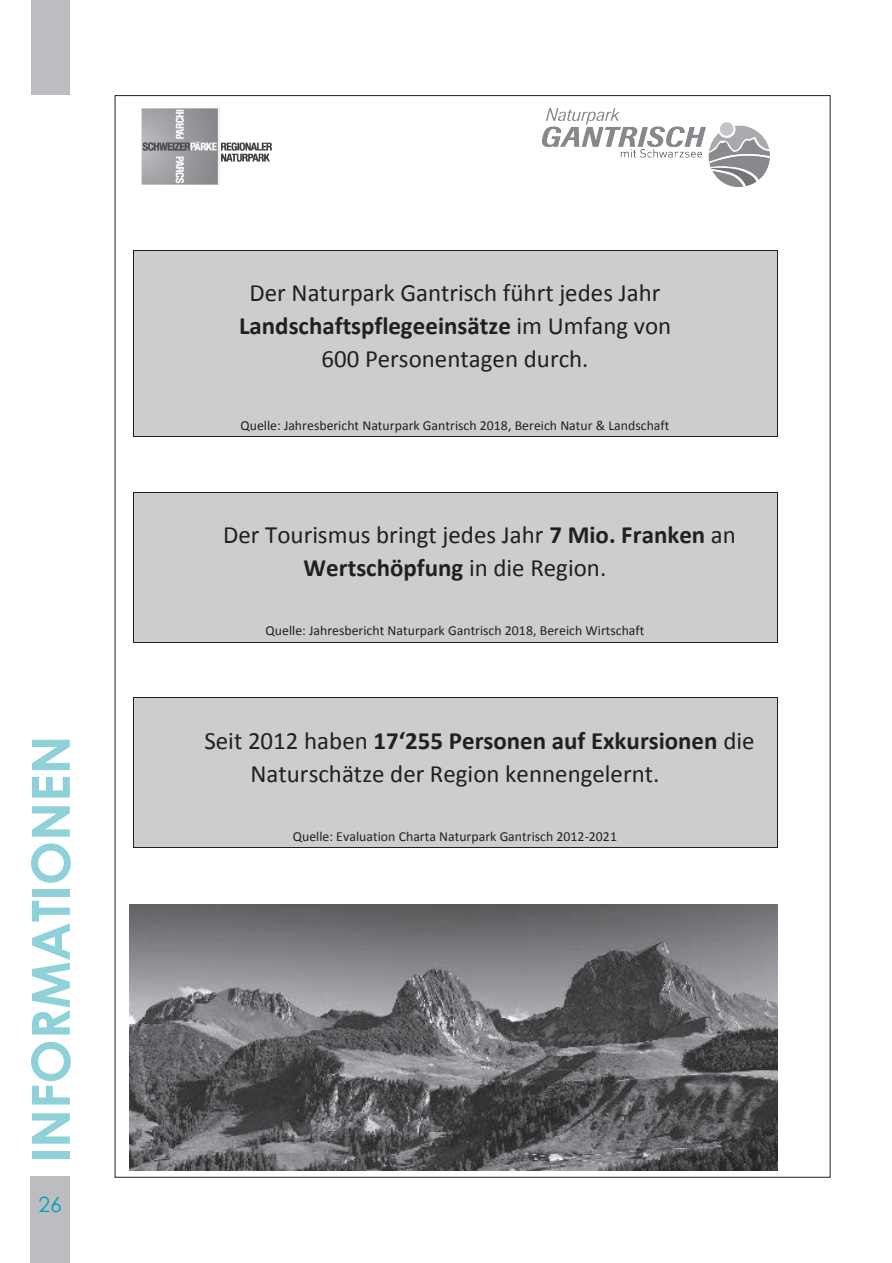
<style>
.page{position:relative;width:892px;height:1263px;background:#fff}
.page>*{position:absolute;margin:0;border:0;box-sizing:border-box;transform-origin:0 0}
.Kapitelüberschrift{font:700 52.65px "Century Gothic";color:#8ed1d9}
.t1{font:24.9px/32.8px "Calibri";color:#231f20}
.t2{font:21px "Century Gothic";color:#00a0b0}
.t3{font:13.8px "Calibri";color:#231f20}
.s1{font-weight:700}
</style>
<div class="page">
<div style="left:31px;top:0;width:39px;height:95px;background:#bcbdc0"></div>
<div style="left:30px;top:1175px;width:40px;height:87px;background:#bcbdc0"></div>
<img style="left:141px;top:107px;width:130px;height:78px">
<img style="left:542px;top:108px;width:226px;height:79px">
<img style="left:129px;top:904px;width:647px;height:266px">
<div style="left:133px;top:250px;width:643px;height:27px;background:#cccdcf"></div>
<hr style="left:133px;top:250px;width:643px;height:1px;background:#231f20">
<svg style="left:133px;top:251px;width:1px;height:26px"></svg>
<svg style="left:776px;top:250px;width:1px;height:27px"></svg>
<div style="left:133px;top:277px;width:643px;height:33px;background:#cccdcf"></div>
<hr style="left:133px;top:277px;width:1px;height:33px;background:#231f20">
<hr style="left:776px;top:277px;width:1px;height:33px;background:#231f20">
<div style="left:133px;top:310px;width:643px;height:33px;background:#cccdcf"></div>
<hr style="left:133px;top:310px;width:1px;height:33px;background:#231f20">
<hr style="left:776px;top:310px;width:1px;height:33px;background:#231f20">
<div style="left:133px;top:343px;width:643px;height:44px;background:#cccdcf"></div>
<hr style="left:133px;top:343px;width:1px;height:44px;background:#231f20">
<hr style="left:776px;top:343px;width:1px;height:44px;background:#231f20">
<div style="left:133px;top:387px;width:643px;height:29px;background:#cccdcf"></div>
<div style="left:133px;top:416px;width:643px;height:20px;background:#cccdcf"></div>
<hr style="left:133px;top:436px;width:643px;height:1px;background:#231f20">
<svg style="left:133px;top:387px;width:1px;height:49px"></svg>
<svg style="left:776px;top:387px;width:1px;height:50px"></svg>
<div style="left:133px;top:492px;width:643px;height:27px;background:#cccdcf"></div>
<hr style="left:133px;top:492px;width:643px;height:1px;background:#231f20">
<svg style="left:133px;top:493px;width:1px;height:26px"></svg>
<svg style="left:776px;top:492px;width:1px;height:27px"></svg>
<div style="left:133px;top:519px;width:643px;height:33px;background:#cccdcf"></div>
<hr style="left:133px;top:519px;width:1px;height:33px;background:#231f20">
<hr style="left:776px;top:519px;width:1px;height:33px;background:#231f20">
<div style="left:133px;top:552px;width:643px;height:44px;background:#cccdcf"></div>
<hr style="left:133px;top:552px;width:1px;height:44px;background:#231f20">
<hr style="left:776px;top:552px;width:1px;height:44px;background:#231f20">
<div style="left:133px;top:596px;width:643px;height:26px;background:#cccdcf"></div>
<div style="left:133px;top:622px;width:643px;height:19px;background:#cccdcf"></div>
<hr style="left:133px;top:641px;width:643px;height:1px;background:#231f20">
<svg style="left:133px;top:596px;width:1px;height:45px"></svg>
<svg style="left:776px;top:596px;width:1px;height:46px"></svg>
<div style="left:133px;top:698px;width:643px;height:27px;background:#cccdcf"></div>
<hr style="left:133px;top:697px;width:643px;height:1px;background:#231f20">
<svg style="left:133px;top:698px;width:1px;height:27px"></svg>
<svg style="left:776px;top:697px;width:1px;height:28px"></svg>
<div style="left:133px;top:725px;width:643px;height:33px;background:#cccdcf"></div>
<hr style="left:133px;top:725px;width:1px;height:33px;background:#231f20">
<hr style="left:776px;top:725px;width:1px;height:33px;background:#231f20">
<div style="left:133px;top:758px;width:643px;height:43px;background:#cccdcf"></div>
<hr style="left:133px;top:758px;width:1px;height:43px;background:#231f20">
<hr style="left:776px;top:758px;width:1px;height:43px;background:#231f20">
<div style="left:133px;top:801px;width:643px;height:26px;background:#cccdcf"></div>
<div style="left:133px;top:827px;width:643px;height:20px;background:#cccdcf"></div>
<hr style="left:133px;top:847px;width:643px;height:1px;background:#231f20">
<svg style="left:133px;top:801px;width:1px;height:46px"></svg>
<svg style="left:776px;top:801px;width:1px;height:47px"></svg>
<p class="Kapitelüberschrift" style="left:18px;top:1162px;width:429px;rotate:-90deg">INFORMATIONEN</p>
<p class="t2" style="left:39px;top:1190px;width:25px">26</p>
<p class="t1" style="left:239px;top:276px;width:433px;text-align:center">Der Naturpark Gantrisch führt jedes Jahr<br><span class="s1">Landschaftspflegeeinsätze</span> im Umfang von<br>600 Personentagen durch.</p>
<p class="t3" style="left:240px;top:415px;width:430px">Quelle: Jahresbericht Naturpark Gantrisch 2018, Bereich Natur &amp; Landschaft</p>
<p class="t1" style="left:303px;top:518px;width:433px;text-indent:-80px">Der Tourismus bringt jedes Jahr <span class="s1">7 Mio. Franken</span> an<br><span class="s1">Wertschöpfung</span> in die Region.</p>
<p class="t3" style="left:265px;top:621px;width:380px">Quelle: Jahresbericht Naturpark Gantrisch 2018, Bereich Wirtschaft</p>
<p class="t1" style="left:250px;top:723px;width:505px;text-indent:-46px">Seit 2012 haben <span class="s1">17‘255 Personen auf Exkursionen</span> die<br>Naturschätze der Region kennengelernt.</p>
<p class="t3" style="left:293px;top:826px;width:325px">Quelle: Evaluation Charta Naturpark Gantrisch 2012-2021</p>
</div>
